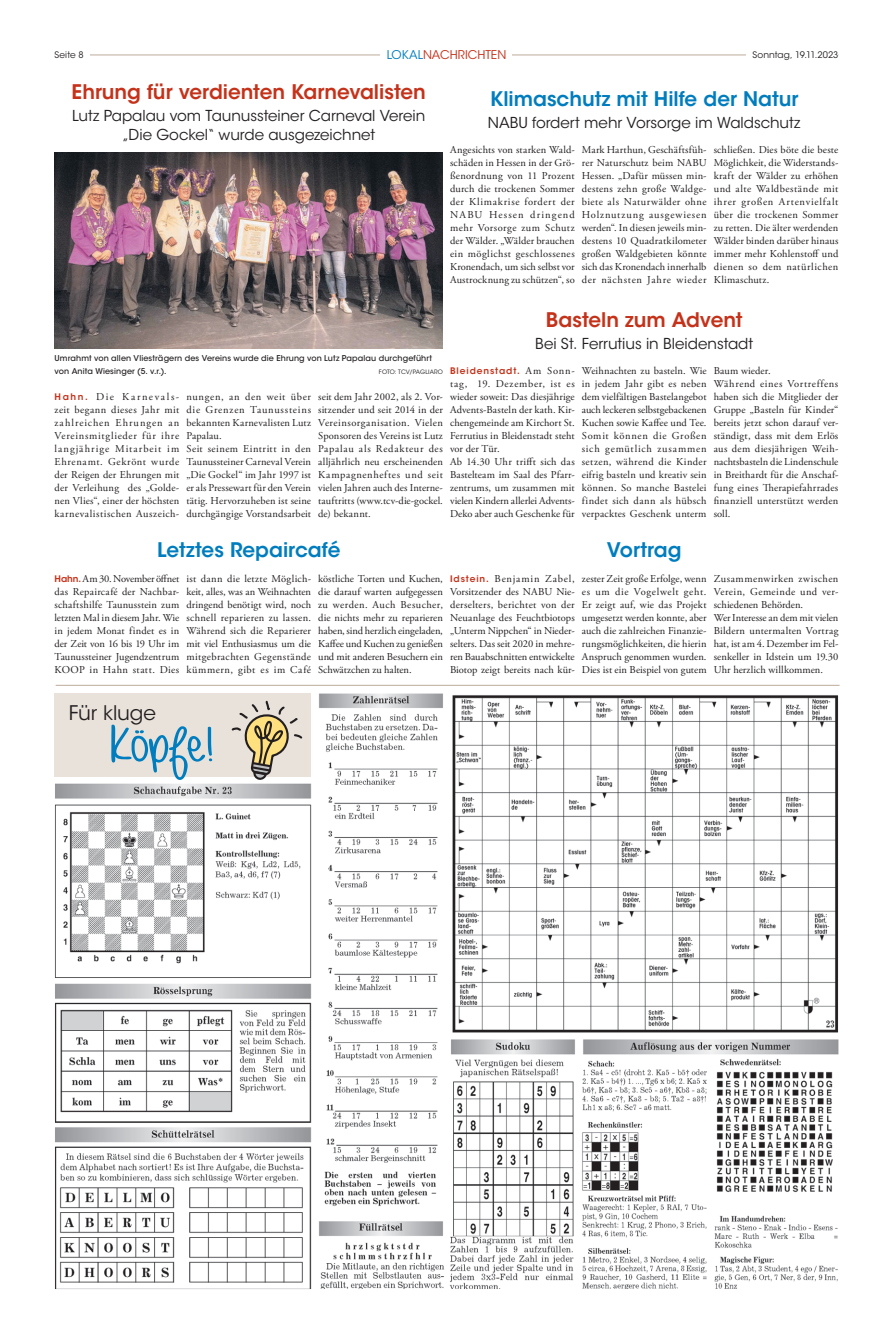
<style>
.page{position:relative;width:893px;height:1333px;background:#fff}
.page>*{position:absolute;margin:0;border:0;box-sizing:border-box;transform-origin:0 0}
.t1{font:700 75px "Always Forever";color:#007dbe;scale:1.3 1}
.t2{font:600 20px "ITC Avant Garde Std";color:#007dbe}
.t3{font:600 20px "ITC Avant Garde Std";letter-spacing:-.005em;color:#c5321a}
.t4{font:20px "ITC Avant Garde Std";letter-spacing:-.005em;color:#231f20}
.t5{font:15px/19px "ITC Avant Garde Std";color:#231f20;text-align:center}
.t6{font:12px "ITC Avant Garde Std";color:#c5321a}
.t7{font:10.5px/13px "Adobe Garamond Pro";letter-spacing:.015em;color:#231f20;text-align:justify}
.t8{font:9px "ITC Avant Garde Std";letter-spacing:.01em;color:#231f20}
.t9{font:600 9px "ITC Avant Garde Std";letter-spacing:.1em;color:#c5321a}
.t10{font:500 8px/13px "ITC Avant Garde Std";letter-spacing:.015em;color:#231f20}
.t11{font:6px "ITC Avant Garde Std";letter-spacing:.015em;color:#231f20}
.s1{color:#007dbe}
.s2{font-family:"Adobe Garamond Pro";font-weight:400;font-size:10.5px;color:#231f20}
.s3{font-family:"ITC Avant Garde Std";font-weight:600;font-size:9px;color:#c5321a}
</style>
<div class="page">
<hr style="left:55px;top:54px;width:783px;height:1px;background:#bcac9a">
<div style="left:381px;top:44px;width:131px;height:22px;background:#fff"></div>
<div style="left:746px;top:44px;width:92px;height:22px;background:#fff"></div>
<div style="left:55px;top:44px;width:34px;height:22px;background:#fff"></div>
<img style="left:55px;top:693px;width:783px;height:595px">
<div style="left:55px;top:693px;width:256px;height:84px;background:#e9e2db"></div>
<svg style="left:230px;top:700px;width:74px;height:81px"></svg>
<hr style="left:56px;top:684px;width:783px;height:1px;background:#bcac9a">
<img style="left:55px;top:153px;width:388px;height:195px">
<p class="t8" style="left:55px;top:50px;width:30px">Seite 8</p>
<p class="t6" style="left:387px;top:48px;width:119px"><span class="s1">Lokal</span>Nachrichten</p>
<p class="t8" style="left:752px;top:50px;width:87px">Sonntag, 19.11.2023</p>
<p class="t3" style="left:72px;top:79px;width:356px">Ehrung für verdienten Karnevalisten</p>
<p class="t5" style="left:72px;top:106px;width:355px">Lutz Papalau vom Taunussteiner Carneval Verein „Die Gockel“ wurde ausgezeichnet</p>
<p class="t2" style="left:490px;top:86px;width:310px">Klimaschutz mit Hilfe der Natur</p>
<p class="t5" style="left:488px;top:113px;width:314px">NABU fordert mehr Vorsorge im Waldschutz</p>
<p class="t7" style="left:450px;top:143px;width:126px">Angesichts von starken Wald&shy;schäden in Hessen in der Grö&shy;ßenordnung von 11 Prozent durch die trockenen Sommer der Klimakrise fordert der NABU Hessen dringend mehr Vorsorge zum Schutz der Wälder. „Wälder brauchen ein möglichst geschlossenes Kronendach, um sich selbst vor Austrocknung zu schützen“, so</p>
<p class="t7" style="left:582px;top:143px;width:126px">Mark Harthun, Geschäftsfüh&shy;rer Naturschutz beim NABU Hessen. „Dafür müssen min&shy;destens zehn große Waldge&shy;biete als Naturwälder ohne Holznutzung ausgewiesen werden“. In diesen jeweils min&shy;destens 10 Quadratkilometer großen Waldgebieten könnte sich das Kronendach innerhalb der nächsten Jahre wieder</p>
<p class="t7" style="left:714px;top:143px;width:126px">schließen. Dies böte die beste Möglichkeit, die Widerstands&shy;kraft der Wälder zu erhöhen und alte Waldbestände mit ihrer großen Artenvielfalt über die trockenen Sommer zu retten. Die älter werdenden Wälder binden darüber hinaus immer mehr Kohlenstoff und dienen so dem natürlichen Klimaschutz.</p>
<p class="t3" style="left:546px;top:307px;width:198px">Basteln zum Advent</p>
<p class="t5" style="left:535px;top:334px;width:219px">Bei St. Ferrutius in Bleidenstadt</p>
<p class="t9" style="left:450px;top:365px;width:126px">Bleidenstadt. <span class="s2">Am Sonn-</span></p>
<p class="t7" style="left:450px;top:377px;width:126px;text-align:left">tag, 19. Dezember, ist es wieder soweit: Das diesjährige<br>Advents-Basteln der kath. Kir&shy;chengemeinde am Kirchort St.<br>Ferrutius in Bleidenstadt steht vor der Tür.<br>Ab 14.30 Uhr trifft sich das<br>Bastelteam im Saal des Pfarr&shy;zentrums, um zusammen mit vielen Kindern allerlei Advents-<br>Deko aber auch Geschenke für</p>
<p class="t10" style="left:55px;top:352px;width:379px">Umrahmt von allen Vliesträgern des Vereins wurde die Ehrung von Lutz Papalau durchgeführt von Anita Wiesinger (5. v.r.).</p>
<p class="t7" style="left:582px;top:364px;width:126px">Weihnachten zu basteln. Wie in jedem Jahr gibt es neben dem vielfältigen Bastelangebot auch leckeren selbstgebackenen Kuchen sowie Kaffee und Tee.<br>Somit können die Großen sich gemütlich zusammen setzen, während die Kinder eifrig basteln und kreativ sein können. So manche Bastelei findet sich dann als hübsch verpacktes Geschenk unterm</p>
<p class="t7" style="left:714px;top:364px;width:126px;text-align:left">Baum wieder.<br>Während eines Vortreffens haben sich die Mitglieder der<br>Gruppe „Basteln für Kinder“ bereits jetzt schon darauf ver&shy;ständigt, dass mit dem Erlös aus dem diesjährigen Weih&shy;nachtsbasteln die Lindenschule in Breithardt für die Anschaf&shy;fung eines Therapiefahrrades finanziell unterstützt werden soll.</p>
<p class="t2" style="left:607px;top:536px;width:76px">Vortrag</p>
<p class="t11" style="left:379px;top:368px;width:65px">Foto: TCV/Pagl iaro</p>
<p class="t7" style="left:55px;top:390px;width:126px"><span class="s3">Hahn.</span> Die Karnevals&shy;zeit begann dieses Jahr mit zahlreichen Ehrungen an Vereinsmitglieder für ihre langjährige Mitarbeit im Ehrenamt. Gekrönt wurde der Reigen der Ehrungen mit der Verleihung des „Golde&shy;nen Vlies“, einer der höchsten karnevalistischen Auszeich-</p>
<p class="t7" style="left:186px;top:390px;width:126px;text-align:left">nungen, an den weit über die Grenzen Taunussteins bekannten Karnevalisten Lutz<br>Papalau.<br>Seit seinem Eintritt in den<br>Taunussteiner Carneval Verein „Die Gockel“ im Jahr 1997 ist er als Pressewart für den Verein tätig. Hervorzuheben ist seine durchgängige Vorstandsarbeit</p>
<p class="t7" style="left:318px;top:390px;width:126px">seit dem Jahr 2002, als 2. Vor&shy;sitzender und seit 2014 in der Vereinsorganisation. Vielen Sponsoren des Vereins ist Lutz Papalau als Redakteur des alljährlich neu erscheinenden Kampagnenheftes und seit vielen Jahren auch des Interne&shy;tauftritts (www.tcv-die-gockel. de) bekannt.</p>
<p class="t2" style="left:157px;top:536px;width:185px">Letztes Repaircafé</p>
<p class="t7" style="left:55px;top:572px;width:126px"><span class="s3">Hahn.</span> Am 30. November öffnet das Repaircafé der Nachbar&shy;schaftshilfe Taunusstein zum letzten Mal in diesem Jahr. Wie in jedem Monat findet es in der Zeit von 16 bis 19 Uhr im Taunussteiner Jugendzentrum KOOP in Hahn statt. Dies</p>
<p class="t7" style="left:186px;top:572px;width:126px">ist dann die letzte Möglich&shy;keit, alles, was an Weihnachten dringend benötigt wird, noch schnell reparieren zu lassen.<br>Während sich die Reparierer mit viel Enthusiasmus um die mitgebrachten Gegenstände kümmern, gibt es im Café</p>
<p class="t7" style="left:318px;top:572px;width:126px">köstliche Torten und Kuchen, die darauf warten aufgegessen zu werden. Auch Besucher, die nichts mehr zu reparieren haben, sind herzlich eingeladen, Kaffee und Kuchen zu genießen und mit anderen Besuchern ein Schwätzchen zu halten.</p>
<p class="t7" style="left:450px;top:572px;width:126px"><span class="s3">Idstein.</span> Benjamin Zabel, Vorsitzender des NABU Nie&shy;derselters, berichtet von der Neuanlage des Feuchtbiotops „Unterm Nippchen“ in Nieder&shy;selters. Das seit 2020 in mehre&shy;ren Bauabschnitten entwickelte Biotop zeigt bereits nach kür-</p>
<p class="t7" style="left:582px;top:572px;width:126px">zester Zeit große Erfolge, wenn es um die Vogelwelt geht.<br>Er zeigt auf, wie das Projekt umgesetzt werden konnte, aber auch die zahlreichen Finanzie&shy;rungsmöglichkeiten, die hierin Anspruch genommen wurden.<br>Dies ist ein Beispiel von gutem</p>
<p class="t7" style="left:714px;top:572px;width:126px;text-align:left">Zusammenwirken zwischen<br>Verein, Gemeinde und ver&shy;schiedenen Behörden.<br>Wer Interesse an dem mit vielen<br>Bildern untermalten Vortrag hat, ist am 4. Dezember im Fel&shy;senkeller in Idstein um 19.30<br>Uhr herzlich willkommen.</p>
<p class="t4" style="left:69px;top:700px;width:89px">Für kluge</p>
<p class="t1" style="left:111px;top:714px;width:81px">Köpfe!</p>
</div>
